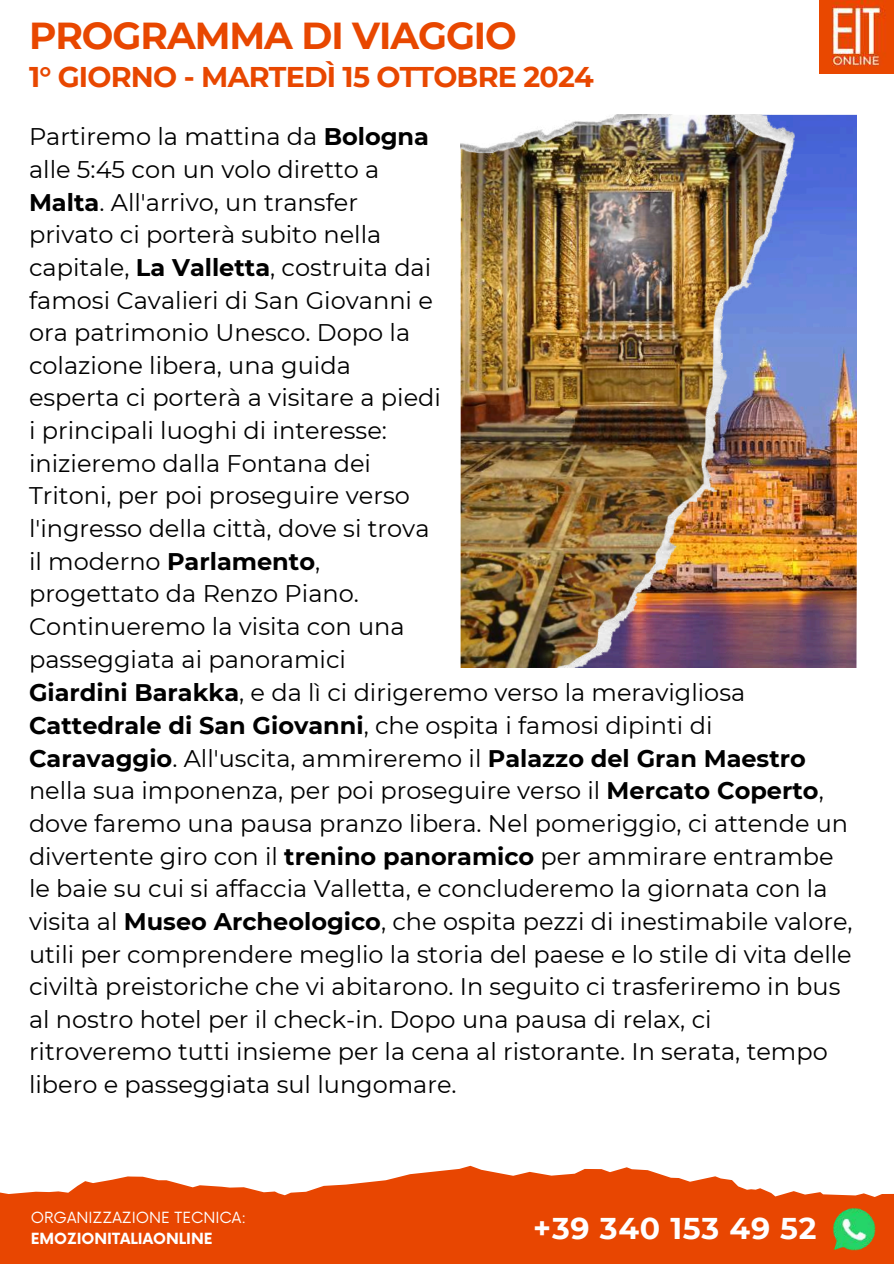
<style>
.page{position:relative;width:894px;height:1264px;background:#fff}
.page>*{position:absolute;margin:0;border:0;box-sizing:border-box;transform-origin:0 0}
.t1{font:700 37.5px "Montserrat";letter-spacing:-.03em;color:#e84700}
.t2{font:700 30px "Montserrat";letter-spacing:.025em;color:#fff}
.t3{font:700 28.5px "Montserrat";letter-spacing:-.03em;color:#e84700}
.t4{font:24px/32.7px "Montserrat";color:#000}
.t5{font:15px "Now";color:#fff}
.t6{font:700 15px "Now";color:#fff}
.s1{font-weight:700}
</style>
<div class="page">
<svg style="left:0;top:1165px;width:893px;height:98px;fill:#e84601"></svg>
<img style="left:567px;top:115px;width:289px;height:553px">
<img style="left:460px;top:115px;width:334px;height:552px">
<img style="left:819px;top:0;width:73px;height:73px">
<img style="left:832px;top:1207px;width:42px;height:42px">
<h1 class="t1" style="left:29px;top:12px;width:489px">PROGRAMMA DI VIAGGIO</h1>
<p class="t3" style="left:29px;top:59px;width:566px">1° GIORNO - MARTEDÌ 15 OTTOBRE 2024</p>
<p class="t4" style="left:29px;top:120px;width:413px">Partiremo la mattina da <span class="s1">Bologna </span>alle 5:45 con un volo diretto a<br><span class="s1">Malta</span>. All'arrivo, un transfer privato ci porterà subito nella capitale, <span class="s1">La Valletta</span>, costruita dai famosi Cavalieri di San Giovanni e ora patrimonio Unesco. Dopo la colazione libera, una guida esperta ci porterà a visitare a piedi i principali luoghi di interesse: inizieremo dalla Fontana dei<br>Tritoni, per poi proseguire verso l'ingresso della città, dove si trova il moderno <span class="s1">Parlamento</span>, progettato da Renzo Piano.<br>Continueremo la visita con una passeggiata ai panoramici</p>
<p class="t4" style="left:29px;top:676px;width:824px"><span class="s1">Giardini Barakka</span>, e da lì ci dirigeremo verso la meravigliosa <span class="s1">Cattedrale di San Giovanni</span>, che ospita i famosi dipinti di <span class="s1">Caravaggio</span>. All'uscita, ammireremo il <span class="s1">Palazzo del Gran Maestro </span>nella sua imponenza, per poi proseguire verso il <span class="s1">Mercato Coperto</span>, dove faremo una pausa pranzo libera. Nel pomeriggio, ci attende un divertente giro con il <span class="s1">trenino panoramico</span> per ammirare entrambe le baie su cui si affaccia Valletta, e concluderemo la giornata con la visita al <span class="s1">Museo Archeologico</span>, che ospita pezzi di inestimabile valore, utili per comprendere meglio la storia del paese e lo stile di vita delle civiltà preistoriche che vi abitarono. In seguito ci trasferiremo in bus al nostro hotel per il check-in. Dopo una pausa di relax, ci ritroveremo tutti insieme per la cena al ristorante. In serata, tempo libero e passeggiata sul lungomare.</p>
<p class="t5" style="left:31px;top:1209px;width:217px">ORGANIZZAZIONE TECNICA:</p>
<p class="t6" style="left:31px;top:1229px;width:183px">EMOZIONITALIAONLINE</p>
<p class="t2" style="left:533px;top:1209px;width:285px">+39 340 153 49 52</p>
</div>
